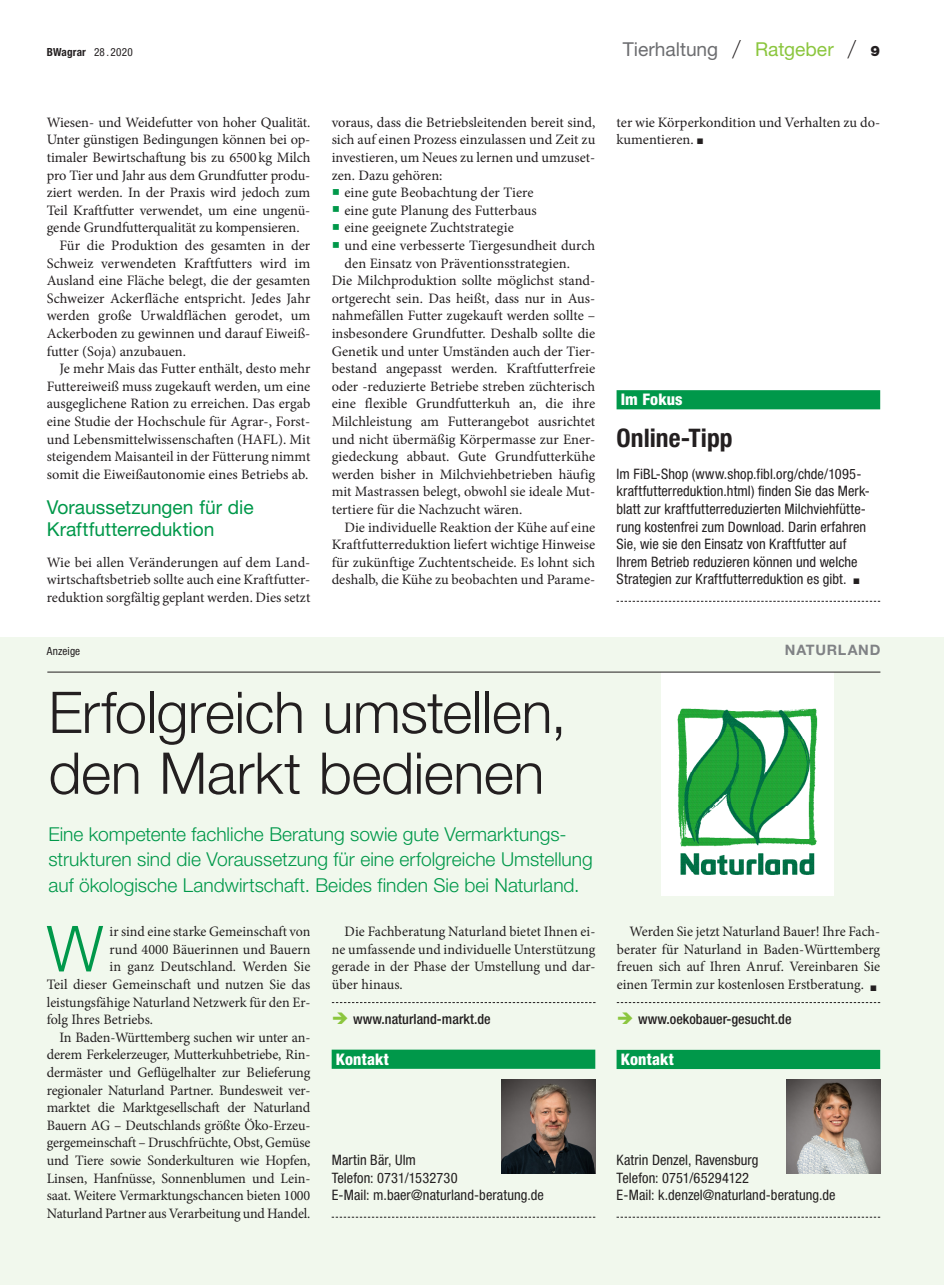
<style>
.page{position:relative;width:944px;height:1285px;background:#fff}
.page>*{position:absolute;margin:0;border:0;box-sizing:border-box;transform-origin:0 0}
.R_Ratgeber_Anzeige_G{font:300 63.6px "Helvetica Neue LT Std";color:#00984a}
.R_Ratgeber_Head_Anze{font:300 57.6px/60.8px "Helvetica Neue LT Std";letter-spacing:-.01em;color:#231f20}
.R_Ratgeber_Info_Head{font:700 condensed 25.65px "Helvetica Neue LT Std";color:#231f20}
.R_Ratgeber_Anzeige_V{font:300 19.2px/25.7px "Helvetica Neue LT Std";color:#00984a}
.Ratgeber_Zwischentit{font:19.2px/22.4px "Helvetica Neue LT Std";letter-spacing:-.005em;color:#00984a}
.t1{font:19.2px "Helvetica Neue LT Std";color:#6c6d70}
.R_Ratgeber_Info_Stic{font:800 condensed 16.05px "Helvetica Neue LT Std";letter-spacing:.01em;color:#fff}
.Ratgeber_Grundtext_o{font:14.4px/17.5px "Minion Pro";color:#231f20;text-align:justify}
.Ratgeber_Grundtext_m{font:14.4px/17.5px "Minion Pro";color:#231f20;text-align:justify}
.Ratgeber_Anzeige_Gru{font:14.4px/17.5px "Minion Pro";letter-spacing:-.015em;color:#231f20;text-align:justify}
.R_Ratgeber_Info_Grun{font:condensed 14.4px/17.5px "Helvetica Neue LT Std";letter-spacing:.005em;color:#231f20}
.R_Ratgeber_Anzeige_G-2{font:14.4px "Minion Pro";color:#231f20}
.Ratgeber_Anzeige_Inf{font:condensed 14.4px/17.5px "Helvetica Neue LT Std";letter-spacing:.005em;color:#231f20}
.x_Seitenzahl_rechte{font:700 14.4px "Helvetica Neue LT Std";letter-spacing:.055em;color:#808285}
.t2{font:500 condensed 14.1px "Helvetica Neue LT Std";letter-spacing:.005em;color:#231f20}
.t3{font:700 condensed 11.25px "Helvetica Neue LT Std";letter-spacing:.01em;color:#231f20}
.t4{font:condensed 11.25px "Helvetica Neue LT Std";letter-spacing:.005em;color:#231f20}
.s1{font-weight:400}
.s2{font-weight:100;font-size:24.6px;color:#231f20}
.s3{color:#8bc63e}
.s4{font-weight:900;font-size:14.4px;color:#231f20}
.s5{font-size:19.95px;color:#00984a}
</style>
<div class="page">
<div style="left:617px;top:390px;width:263px;height:19px;background:#00984a"></div>
<svg style="left:617px;top:600px;width:263px;height:1px"></svg>
<div style="left:0;top:637px;width:944px;height:647px;background:#f1f8ed"></div>
<div style="left:332px;top:1049px;width:263px;height:19px;background:#00984a"></div>
<svg style="left:332px;top:1216px;width:263px;height:1px"></svg>
<img style="left:502px;top:1079px;width:93px;height:94px">
<div style="left:617px;top:1049px;width:263px;height:19px;background:#00984a"></div>
<svg style="left:617px;top:1216px;width:263px;height:1px"></svg>
<img style="left:787px;top:1079px;width:93px;height:94px">
<img style="left:662px;top:672px;width:172px;height:223px">
<hr style="left:47px;top:671px;width:833px;height:1px;background:#231f20">
<p class="t3" style="left:47px;top:46px;width:88px">BWagrar <span class="s1">28.2020</span></p>
<h3 class="t1" style="left:623px;top:38px;width:259px">Tierhaltung <span class="s2">/</span> <span class="s3">Ratgeber</span> <span class="s2">/</span> <span class="s4">9</span></h3>
<p class="Ratgeber_Grundtext_m" style="left:47px;top:113px;width:265px">Wiesen- und Weidefutter von hoher Qualität.<br>Unter günstigen Bedingungen können bei op&shy;timaler Bewirtschaftung bis zu 6500kg Milch pro Tier und Jahr aus dem Grundfutter produ&shy;ziert werden. In der Praxis wird jedoch zum Teil Kraftfutter verwendet, um eine ungenü&shy;gende Grundfutterqualität zu kompensieren.</p>
<p class="Ratgeber_Grundtext_m" style="left:47px;top:236px;width:265px;text-indent:13px">Für die Produktion des gesamten in der Schweiz verwendeten Kraftfutters wird im Ausland eine Fläche belegt, die der gesamten Schweizer Ackerfläche entspricht. Jedes Jahr werden große Urwaldflächen gerodet, um Ackerboden zu gewinnen und darauf Eiweiß&shy;futter (Soja) anzubauen.</p>
<p class="Ratgeber_Grundtext_m" style="left:47px;top:360px;width:265px;text-indent:13px">Je mehr Mais das Futter enthält, desto mehr Futtereiweiß muss zugekauft werden, um eine ausgeglichene Ration zu erreichen. Das ergab eine Studie der Hochschule für Agrar-, Forst&shy;und Lebensmittelwissenschaften (HAFL). Mit steigendem Maisanteil in der Fütterung nimmt somit die Eiweißautonomie eines Betriebs ab.</p>
<p class="Ratgeber_Zwischentit" style="left:47px;top:495px;width:208px">Voraussetzungen für die<br>Kraftfutterreduktion</p>
<p class="Ratgeber_Grundtext_o" style="left:47px;top:553px;width:265px">Wie bei allen Veränderungen auf dem Land&shy;wirtschaftsbetrieb sollte auch eine Kraftfutter&shy;reduktion sorgfältig geplant werden. Dies setzt</p>
<p class="t4" style="left:47px;top:644px;width:35px">Anzeige</p>
<p class="Ratgeber_Grundtext_o" style="left:332px;top:113px;width:265px">voraus, dass die Betriebsleitenden bereit sind, sich auf einen Prozess einzulassen und Zeit zu investieren, um Neues zu lernen und umzuset&shy;zen. Dazu gehören:</p>
<p class="Ratgeber_Grundtext_o" style="left:332px;top:184px;width:203px"><span class="s5">■</span> eine gute Beobachtung der Tiere</p>
<p class="Ratgeber_Grundtext_o" style="left:332px;top:201px;width:207px"><span class="s5">■</span> eine gute Planung des Futterbaus</p>
<p class="Ratgeber_Grundtext_o" style="left:332px;top:219px;width:184px"><span class="s5">■</span> eine geeignete Zuchtstrategie</p>
<p class="Ratgeber_Grundtext_o" style="left:344px;top:236px;width:252px;text-indent:-13px"><span class="s5">■</span> und eine verbesserte Tiergesundheit durch den Einsatz von Präventionsstrategien.</p>
<p class="Ratgeber_Grundtext_o" style="left:332px;top:272px;width:265px">Die Milchproduktion sollte möglichst stand&shy;ortgerecht sein. Das heißt, dass nur in Aus&shy;nahmefällen Futter zugekauft werden sollte – insbesondere Grundfutter. Deshalb sollte die Genetik und unter Umständen auch der Tier&shy;bestand angepasst werden. Kraftfutterfreie oder -reduzierte Betriebe streben züchterisch eine flexible Grundfutterkuh an, die ihre Milchleistung am Futterangebot ausrichtet und nicht übermäßig Körpermasse zur Ener&shy;giedeckung abbaut. Gute Grundfutterkühe werden bisher in Milchviehbetrieben häufig mit Mastrassen belegt, obwohl sie ideale Mut&shy;tertiere für die Nachzucht wären.</p>
<p class="Ratgeber_Grundtext_m" style="left:332px;top:518px;width:265px;text-indent:13px">Die individuelle Reaktion der Kühe auf eine Kraftfutterreduktion liefert wichtige Hinweise für zukünftige Zuchtentscheide. Es lohnt sich deshalb, die Kühe zu beobachten und Parame-</p>
<p class="R_Ratgeber_Head_Anze" style="left:48px;top:680px;width:520px">Erfolgreich umstellen, den Markt bedienen</p>
<p class="R_Ratgeber_Anzeige_V" style="left:48px;top:820px;width:546px">Eine kompetente fachliche Beratung sowie gute Vermarktungs&shy;strukturen sind die Voraussetzung für eine erfolgreiche Umstellung auf ökologische Landwirtschaft. Beides finden Sie bei Naturland.</p>
<p class="R_Ratgeber_Anzeige_G" style="left:47px;top:909px;width:58px">W</p>
<p class="R_Ratgeber_Anzeige_G-2" style="left:110px;top:921px;width:202px">ir sind eine starke Gemeinschaft von</p>
<p class="R_Ratgeber_Anzeige_G-2" style="left:110px;top:939px;width:202px">rund 4000 Bäuerinnen und Bauern</p>
<p class="R_Ratgeber_Anzeige_G-2" style="left:110px;top:957px;width:202px">in ganz Deutschland. Werden Sie</p>
<p class="R_Ratgeber_Anzeige_G-2" style="left:47px;top:974px;width:265px">Teil dieser Gemeinschaft und nutzen Sie das</p>
<p class="R_Ratgeber_Anzeige_G-2" style="left:47px;top:992px;width:265px">leistungsfähige Naturland Netzwerk für den Er-</p>
<p class="R_Ratgeber_Anzeige_G-2" style="left:47px;top:1009px;width:108px">folg Ihres Betriebs.</p>
<p class="Ratgeber_Anzeige_Gru" style="left:47px;top:1028px;width:265px;text-indent:13px">In Baden-Württemberg suchen wir unter an&shy;derem Ferkelerzeuger, Mutterkuhbetriebe, Rin&shy;dermäster und Geflügelhalter zur Belieferung regionaler Naturland Partner. Bundesweit ver&shy;marktet die Marktgesellschaft der Naturland Bauern AG – Deutschlands größte Öko-Erzeu&shy;gergemeinschaft – Druschfrüchte, Obst, Gemüse und Tiere sowie Sonderkulturen wie Hopfen, Linsen, Hanfnüsse, Sonnenblumen und Lein&shy;saat. Weitere Vermarktungschancen bieten 1000<br>Naturland Partner aus Verarbeitung und Handel.</p>
<p class="Ratgeber_Grundtext_o" style="left:332px;top:922px;width:265px;text-indent:13px">Die Fachberatung Naturland bietet Ihnen ei&shy;ne umfassende und individuelle Unterstützung gerade in der Phase der Umstellung und dar&shy;über hinaus.</p>
<p class="t2" style="left:353px;top:1010px;width:139px">www.naturland-markt.de</p>
<p class="R_Ratgeber_Info_Stic" style="left:336px;top:1048px;width:55px">Kontakt</p>
<p class="Ratgeber_Anzeige_Inf" style="left:332px;top:1150px;width:214px">Martin Bär, Ulm<br>Telefon: 0731/1532730<br>E-Mail: m.baer@naturland-beratung.de</p>
<p class="Ratgeber_Grundtext_m" style="left:617px;top:113px;width:265px">ter wie Körperkondition und Verhalten zu do&shy;kumentieren. ■</p>
<p class="R_Ratgeber_Info_Stic" style="left:621px;top:389px;width:63px">Im Fokus</p>
<p class="R_Ratgeber_Info_Head" style="left:617px;top:422px;width:118px">Online-Tipp</p>
<p class="R_Ratgeber_Info_Grun" style="left:617px;top:464px;width:255px">Im FiBL-Shop (www.shop.fibl.org/chde/1095- kraftfutterreduktion.html) finden Sie das Merk&shy;blatt zur kraftfutterreduzierten Milchviehfütte&shy;rung kostenfrei zum Download. Darin erfahren Sie, wie sie den Einsatz von Kraftfutter auf Ihrem Betrieb reduzieren können und welche Strategien zur Kraftfutterreduktion es gibt. ■</p>
<p class="x_Seitenzahl_rechte" style="left:785px;top:640px;width:97px">NATURLAND</p>
<p class="Ratgeber_Grundtext_o" style="left:617px;top:922px;width:265px;text-indent:13px">Werden Sie jetzt Naturland Bauer! Ihre Fach&shy;berater für Naturland in Baden-Württemberg freuen sich auf Ihren Anruf. Vereinbaren Sie einen Termin zur kostenlosen Erstberatung. ■</p>
<p class="t2" style="left:638px;top:1010px;width:155px">www.oekobauer-gesucht.de</p>
<p class="R_Ratgeber_Info_Stic" style="left:621px;top:1048px;width:55px">Kontakt</p>
<p class="Ratgeber_Anzeige_Inf" style="left:617px;top:1150px;width:220px">Katrin Denzel, Ravensburg<br>Telefon: 0751/65294122<br>E-Mail: k.denzel@naturland-beratung.de</p>
</div>
